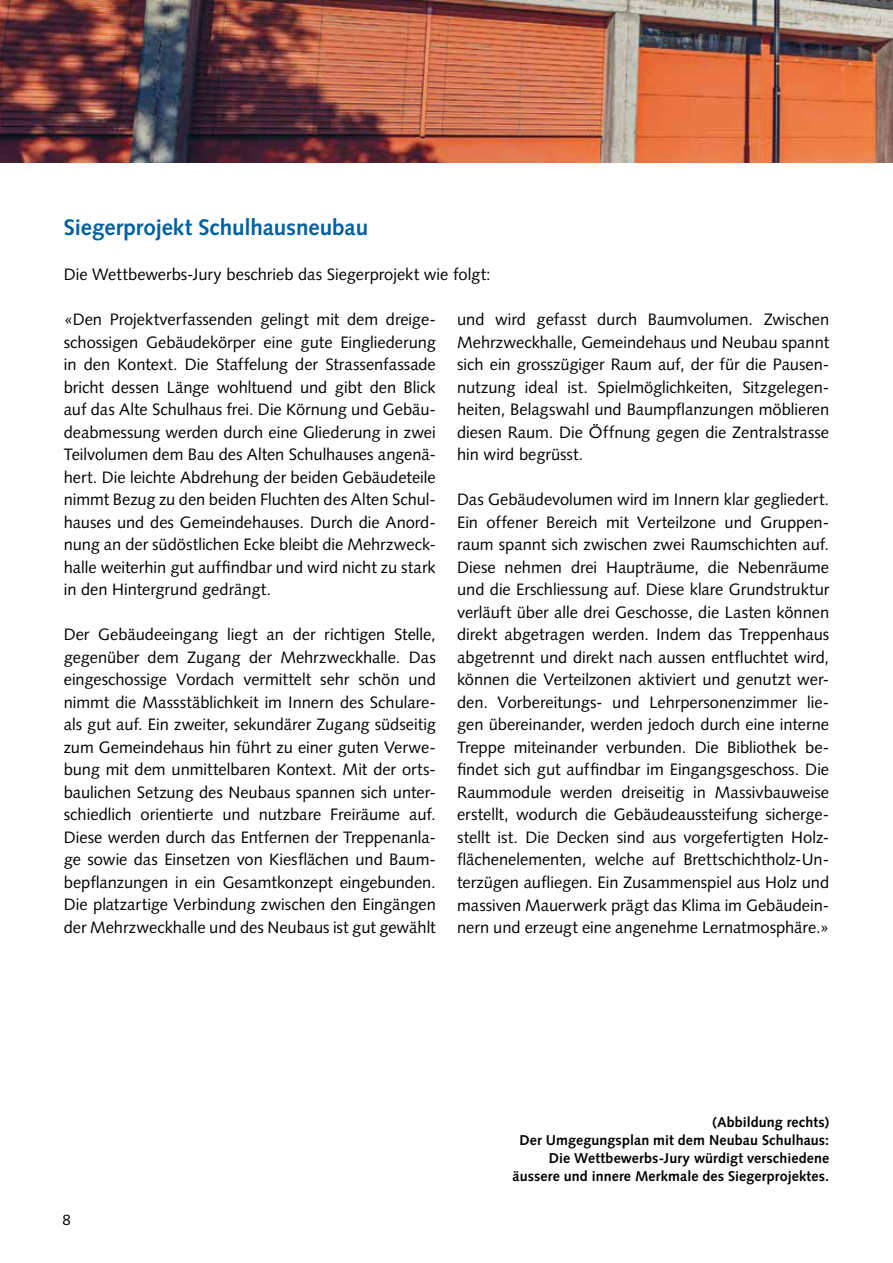
<style>
.page{position:relative;width:893px;height:1263px;background:#fff}
.page>*{position:absolute;margin:0;border:0;box-sizing:border-box;transform-origin:0 0}
.t1{font:700 22.5px "Syntax LT Std";letter-spacing:-.005em;color:#0061a1}
.t2{font:16.5px/22.5px "Syntax LT Std";letter-spacing:-.005em;color:#000;text-align:justify}
.t3{font:15px "Syntax LT Std";color:#000}
.t4{font:700 14.25px/18px "Syntax LT Std";letter-spacing:.005em;color:#000;text-align:right}
</style>
<div class="page">
<img style="left:0;top:0;width:893px;height:162px">
<h1 class="t1" style="left:64px;top:214px;width:306px">Siegerprojekt Schulhausneubau</h1>
<p class="t2" style="left:64px;top:263px;width:429px">Die Wettbewerbs-Jury beschrieb das Siegerprojekt wie folgt:</p>
<p class="t2" style="left:64px;top:308px;width:374px">«Den Projektverfassenden gelingt mit dem dreige&shy;schossigen Gebäudekörper eine gute Eingliederung in den Kontext. Die Staffelung der Strassenfassade bricht dessen Länge wohltuend und gibt den Blick auf das Alte Schulhaus frei. Die Körnung und Gebäu&shy;deabmessung werden durch eine Gliederung in zwei Teilvolumen dem Bau des Alten Schulhauses angenä&shy;hert. Die leichte Abdrehung der beiden Gebäudeteile nimmt Bezug zu den beiden Fluchten des Alten Schul&shy;hauses und des Gemeindehauses. Durch die Anord&shy;nung an der südöstlichen Ecke bleibt die Mehrzweck&shy;halle weiterhin gut auffindbar und wird nicht zu stark in den Hintergrund gedrängt.</p>
<p class="t2" style="left:64px;top:623px;width:374px">Der Gebäudeeingang liegt an der richtigen Stelle, gegenüber dem Zugang der Mehrzweckhalle. Das eingeschossige Vordach vermittelt sehr schön und nimmt die Massstäblichkeit im Innern des Schulare&shy;als gut auf. Ein zweiter, sekundärer Zugang südseitig zum Gemeindehaus hin führt zu einer guten Verwe&shy;bung mit dem unmittelbaren Kontext. Mit der orts&shy;baulichen Setzung des Neubaus spannen sich unter&shy;schiedlich orientierte und nutzbare Freiräume auf.<br>Diese werden durch das Entfernen der Treppenanla&shy;ge sowie das Einsetzen von Kiesflächen und Baum&shy;bepflanzungen in ein Gesamtkonzept eingebunden.<br>Die platzartige Verbindung zwischen den Eingängen der Mehrzweckhalle und des Neubaus ist gut gewählt</p>
<p class="t2" style="left:457px;top:308px;width:374px">und wird gefasst durch Baumvolumen. Zwischen Mehrzweckhalle, Gemeindehaus und Neubau spannt sich ein grosszügiger Raum auf, der für die Pausen&shy;nutzung ideal ist. Spielmöglichkeiten, Sitzgelegen&shy;heiten, Belagswahl und Baumpflanzungen möblieren diesen Raum. Die Öffnung gegen die Zentralstrasse hin wird begrüsst.</p>
<p class="t2" style="left:457px;top:488px;width:374px">Das Gebäudevolumen wird im Innern klar gegliedert.<br>Ein offener Bereich mit Verteilzone und Gruppen&shy;raum spannt sich zwischen zwei Raumschichten auf.<br>Diese nehmen drei Haupträume, die Nebenräume und die Erschliessung auf. Diese klare Grundstruktur verläuft über alle drei Geschosse, die Lasten können direkt abgetragen werden. Indem das Treppenhaus abgetrennt und direkt nach aussen entfluchtet wird, können die Verteilzonen aktiviert und genutzt wer&shy;den. Vorbereitungs- und Lehrpersonenzimmer lie&shy;gen übereinander, werden jedoch durch eine interne Treppe miteinander verbunden. Die Bibliothek be&shy;findet sich gut auffindbar im Eingangsgeschoss. Die Raummodule werden dreiseitig in Massivbauweise erstellt, wodurch die Gebäudeaussteifung sicherge&shy;stellt ist. Die Decken sind aus vorgefertigten Holz&shy;flächenelementen, welche auf Brettschichtholz-Un&shy;terzügen aufliegen. Ein Zusammenspiel aus Holz und massiven Mauerwerk prägt das Klima im Gebäudein&shy;nern und erzeugt eine angenehme Lernatmosphäre.»</p>
<p class="t3" style="left:62px;top:1211px;width:10px">8</p>
<p class="t4" style="left:513px;top:1113px;width:318px">(Abbildung rechts)<br>Der Umgegungsplan mit dem Neubau Schulhaus:<br>Die Wettbewerbs-Jury würdigt verschiedene äussere und innere Merkmale des Siegerprojektes.</p>
</div>
